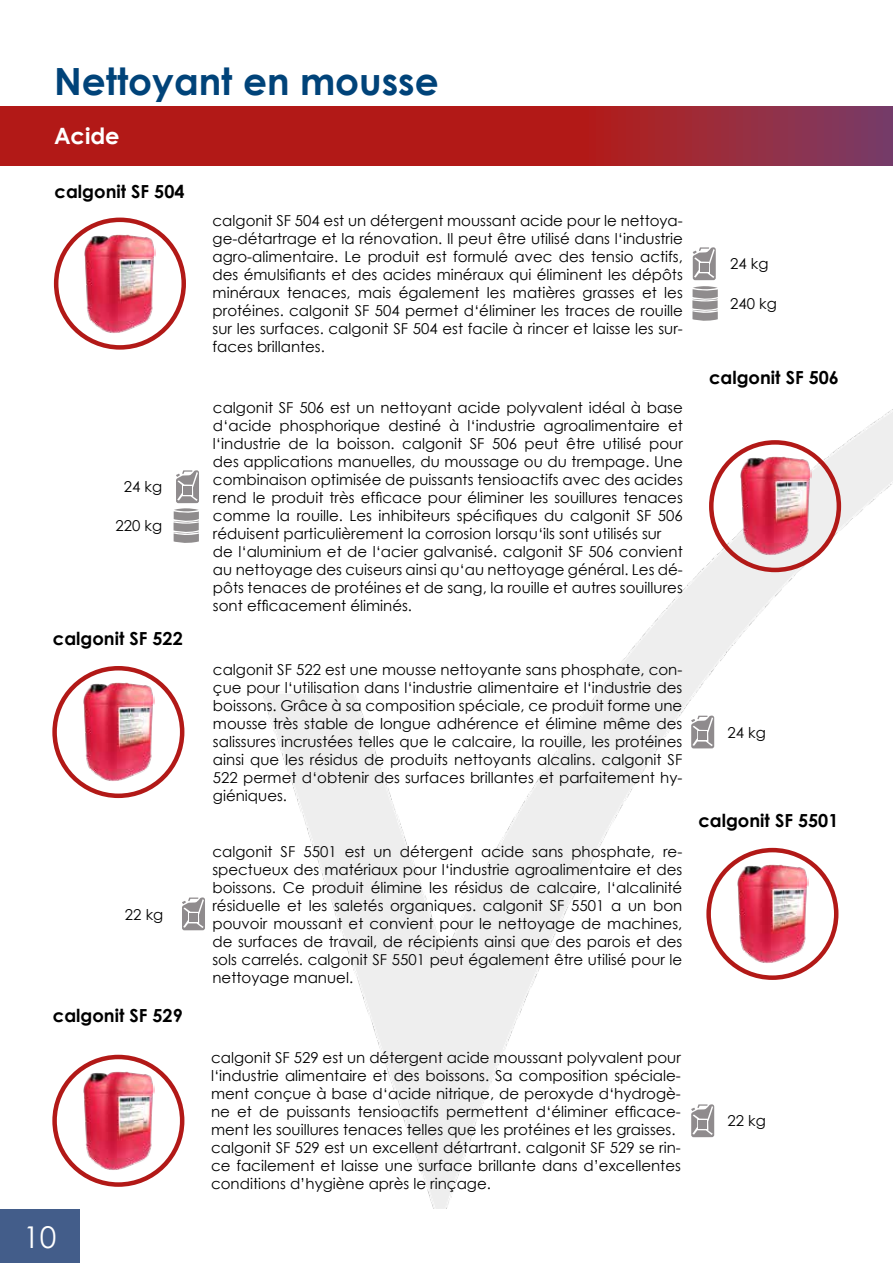
<style>
.page{position:relative;width:893px;height:1263px;background:#fff}
.page>*{position:absolute;margin:0;border:0;box-sizing:border-box;transform-origin:0 0}
.t1{font:700 37.5px "Century Gothic";color:#004379}
.t2{font:30px "Century Gothic";color:#fff}
.t3{font:700 22.5px "Century Gothic";color:#fff}
.t4{font:700 18px "Century Gothic";color:#000}
.t5{font:15px/18px "Century Gothic";color:#000;text-align:justify}
</style>
<div class="page">
<img style="left:263px;top:252px;width:630px;height:957px">
<div style="left:0;top:1210px;width:79px;height:53px;background:#435d8a"></div>
<svg style="left:0;top:106px;width:893px;height:59px;background:#a81f25"></svg>
<div style="left:52px;top:666px;width:132px;height:132px;border:4px solid #b21917;border-radius:50%"></div>
<div style="left:709px;top:440px;width:132px;height:132px;border:4px solid #b21917;border-radius:50%"></div>
<div style="left:54px;top:218px;width:132px;height:132px;border:4px solid #b21917;border-radius:50%"></div>
<img style="left:84px;top:234px;width:72px;height:99px">
<img style="left:82px;top:682px;width:72px;height:100px">
<img style="left:739px;top:457px;width:72px;height:99px">
<svg style="left:692px;top:286px;width:26px;height:35px"></svg>
<svg style="left:693px;top:247px;width:23px;height:33px"></svg>
<div style="left:700px;top:263px;width:9px;height:9px;background:#8f8b8d"></div>
<svg style="left:182px;top:897px;width:23px;height:33px"></svg>
<div style="left:189px;top:913px;width:9px;height:9px;background:#8f8b8d"></div>
<svg style="left:691px;top:715px;width:23px;height:33px"></svg>
<div style="left:698px;top:732px;width:9px;height:8px;background:#8f8b8d"></div>
<div style="left:706px;top:848px;width:132px;height:132px;border:4px solid #b21917;border-radius:50%"></div>
<img style="left:736px;top:864px;width:72px;height:99px">
<svg style="left:173px;top:470px;width:26px;height:73px"></svg>
<div style="left:52px;top:1055px;width:132px;height:132px;border:4px solid #b21917;border-radius:50%"></div>
<img style="left:83px;top:1071px;width:71px;height:99px">
<svg style="left:691px;top:1104px;width:23px;height:33px"></svg>
<div style="left:698px;top:1120px;width:9px;height:9px;background:#8f8b8d"></div>
<h1 class="t1" style="left:54px;top:52px;width:386px">Nettoyant en mousse</h1>
<h3 class="t3" style="left:54px;top:119px;width:67px">Acide</h3>
<p class="t4" style="left:55px;top:177px;width:131px">calgonit SF 504</p>
<p class="t5" style="left:124px;top:477px;width:40px">24 kg</p>
<p class="t5" style="left:116px;top:516px;width:48px">220 kg</p>
<p class="t4" style="left:53px;top:625px;width:131px">calgonit SF 522</p>
<p class="t5" style="left:125px;top:905px;width:40px">22 kg</p>
<p class="t4" style="left:53px;top:1002px;width:131px">calgonit SF 529</p>
<h2 class="t2" style="left:23px;top:1216px;width:35px">10</h2>
<p class="t5" style="left:213px;top:212px;width:472px">calgonit SF 504 est un détergent moussant acide pour le nettoya&shy;ge-détartrage et la rénovation. Il peut être utilisé dans l‘industrie agro-alimentaire. Le produit est formulé avec des tensio actifs, des émulsifiants et des acides minéraux qui éliminent les dépôts minéraux tenaces, mais également les matières grasses et les protéines. calgonit SF 504 permet d‘éliminer les traces de rouille sur les surfaces. calgonit SF 504 est facile à rincer et laisse les sur&shy;faces brillantes.</p>
<p class="t5" style="left:213px;top:398px;width:471px;text-align:left">calgonit SF 506 est un nettoyant acide polyvalent idéal à base d‘acide phosphorique destiné à l‘industrie agroalimentaire et l‘industrie de la boisson. calgonit SF 506 peut être utilisé pour des applications manuelles, du moussage ou du trempage. Une combinaison optimisée de puissants tensioactifs avec des acides rend le produit très efficace pour éliminer les souillures tenaces comme la rouille. Les inhibiteurs spécifiques du calgonit SF 506 réduisent particulièrement la corrosion lorsqu‘ils sont utilisés sur de l‘aluminium et de l‘acier galvanisé. calgonit SF 506 convient au nettoyage des cuiseurs ainsi qu‘au nettoyage général. Les dé&shy;pôts tenaces de protéines et de sang, la rouille et autres souillures sont efficacement éliminés.</p>
<p class="t5" style="left:213px;top:660px;width:471px">calgonit SF 522 est une mousse nettoyante sans phosphate, con&shy;çue pour l‘utilisation dans l‘industrie alimentaire et l‘industrie des boissons. Grâce à sa composition spéciale, ce produit forme une mousse très stable de longue adhérence et élimine même des salissures incrustées telles que le calcaire, la rouille, les protéines ainsi que les résidus de produits nettoyants alcalins. calgonit SF 522 permet d‘obtenir des surfaces brillantes et parfaitement hy&shy;giéniques.</p>
<p class="t5" style="left:212px;top:842px;width:471px">calgonit SF 5501 est un détergent acide sans phosphate, re&shy;spectueux des matériaux pour l‘industrie agroalimentaire et des boissons. Ce produit élimine les résidus de calcaire, l‘alcalinité résiduelle et les saletés organiques. calgonit SF 5501 a un bon pouvoir moussant et convient pour le nettoyage de machines, de surfaces de travail, de récipients ainsi que des parois et des sols carrelés. calgonit SF 5501 peut également être utilisé pour le nettoyage manuel.</p>
<p class="t5" style="left:211px;top:1049px;width:471px;text-align:left">calgonit SF 529 est un détergent acide moussant polyvalent pour l‘industrie alimentaire et des boissons. Sa composition spéciale&shy;ment conçue à base d‘acide nitrique, de peroxyde d‘hydrogè&shy;ne et de puissants tensioactifs permettent d‘éliminer efficace&shy;ment les souillures tenaces telles que les protéines et les graisses. calgonit SF 529 est un excellent détartrant. calgonit SF 529 se rin&shy;ce facilement et laisse une surface brillante dans d’excellentes conditions d’hygiène après le rinçage.</p>
<p class="t5" style="left:730px;top:255px;width:40px">24 kg</p>
<p class="t5" style="left:730px;top:294px;width:48px">240 kg</p>
<p class="t4" style="left:709px;top:364px;width:131px">calgonit SF 506</p>
<p class="t5" style="left:727px;top:723px;width:40px">24 kg</p>
<p class="t4" style="left:698px;top:806px;width:142px">calgonit SF 5501</p>
<p class="t5" style="left:727px;top:1112px;width:40px">22 kg</p>
</div>
